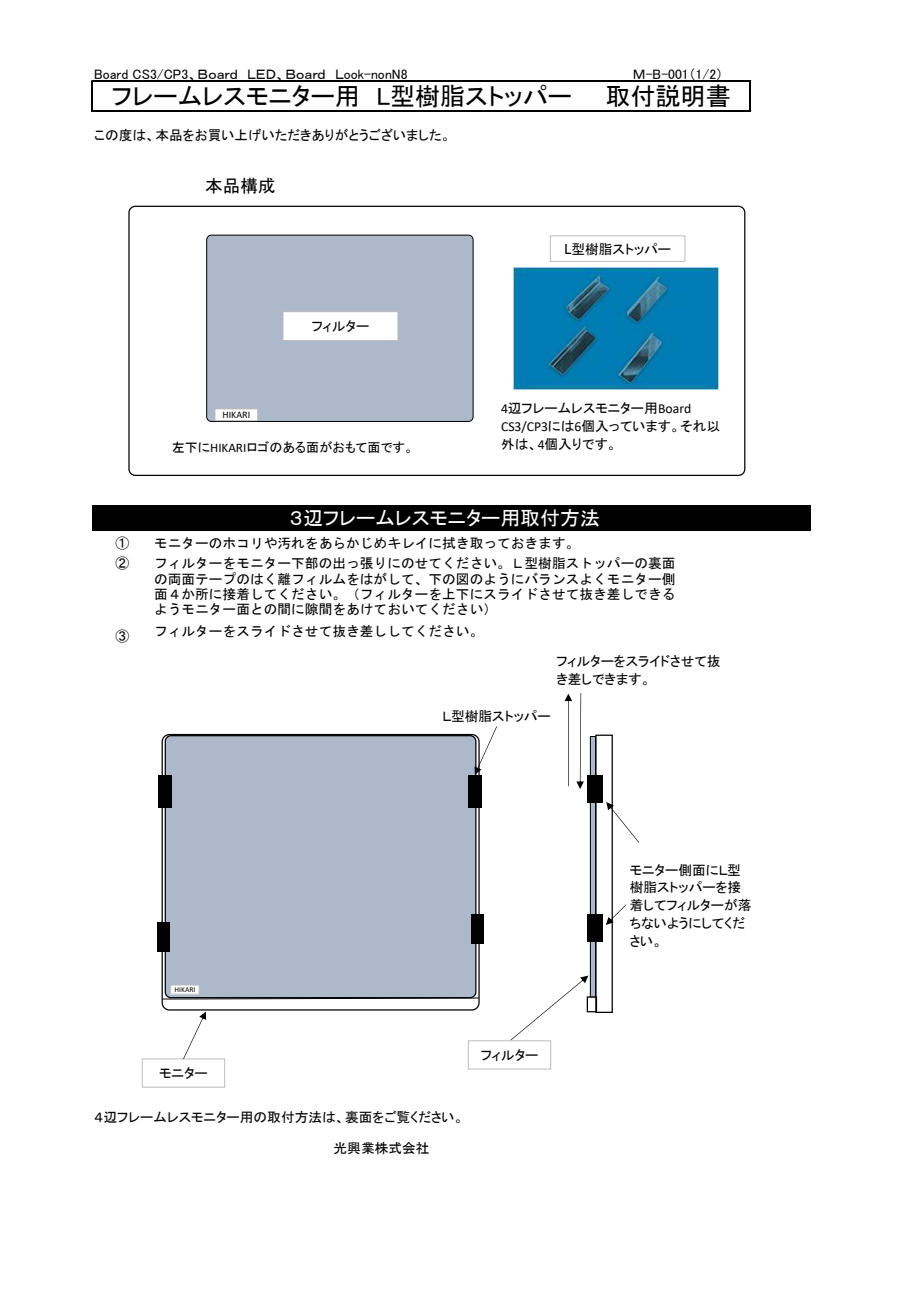
<style>
.page{position:relative;width:922px;height:1301px;background:#fff}
.page>*{position:absolute;margin:0;border:0;box-sizing:border-box;transform-origin:0 0}
.t1{font:25.12px "MS P Gothic";color:#000}
.t2{font:19.88px "MS P Gothic";color:#fff}
.t3{font:17.62px "MS P Gothic";color:#000}
.t4{font:13.75px/17.9px "MS P Gothic";color:#000}
.t5{font:13.75px/15.2px "MS Gothic";color:#000}
.t6{font:13.12px "MS P Gothic";color:#000}
.t7{font:10.12px "Calibri";letter-spacing:-.005em;color:#000}
.t8{font:7.5px "Calibri";color:#000}
.s1{font-family:"Calibri"}
.s2{font-family:"Tahoma"}
</style>
<div class="page">
<div style="left:92px;top:505px;width:718px;height:26px;background:#000"></div>
<hr style="left:91px;top:81px;width:1px;height:31px;background:#000">
<hr style="left:749px;top:82px;width:1px;height:30px;background:#000">
<hr style="left:92px;top:81px;width:658px;height:1px;background:#000">
<hr style="left:92px;top:110px;width:658px;height:1px;background:#000">
<hr style="left:92px;top:111px;width:658px;height:1px;background:#000">
<div style="left:128px;top:206px;width:617px;height:270px;border:1px solid #000;border-radius:6px"></div>
<div style="left:207px;top:235px;width:266px;height:186px;background:#adb9ca;border-radius:5px"></div>
<div style="left:206px;top:235px;width:267px;height:187px;border:1px solid #000;border-radius:5px"></div>
<div style="left:283px;top:312px;width:115px;height:28px;background:#fff"></div>
<div style="left:282px;top:311px;width:116px;height:30px;border:1px solid #bcbcbc"></div>
<div style="left:549px;top:235px;width:136px;height:27px;border:1px solid #bcbcbc"></div>
<div style="left:215px;top:409px;width:42px;height:12px;background:#fff"></div>
<div style="left:214px;top:408px;width:44px;height:13px;border:1px solid #bcbcbc"></div>
<div style="left:586px;top:996px;width:11px;height:16px;border:1px solid #000"></div>
<div style="left:142px;top:1058px;width:83px;height:30px;border:1px solid #bcbcbc"></div>
<svg style="left:183px;top:1011px;width:23px;height:48px"></svg>
<div style="left:165px;top:736px;width:310px;height:262px;background:#adb9ca;border-radius:6px"></div>
<div style="left:161px;top:734px;width:318px;height:277px;border:1px solid #000;border-radius:7px"></div>
<div style="left:471px;top:914px;width:13px;height:30px;background:#000"></div>
<div style="left:158px;top:775px;width:13px;height:33px;background:#000"></div>
<div style="left:468px;top:775px;width:13px;height:33px;background:#000"></div>
<div style="left:157px;top:923px;width:13px;height:29px;background:#000"></div>
<div style="left:467px;top:1040px;width:84px;height:29px;border:1px solid #bcbcbc"></div>
<svg style="left:510px;top:976px;width:78px;height:64px"></svg>
<svg style="left:605px;top:872px;width:20px;height:53px"></svg>
<svg style="left:474px;top:726px;width:23px;height:49px"></svg>
<svg style="left:606px;top:802px;width:33px;height:41px"></svg>
<div style="left:590px;top:736px;width:5px;height:261px;background:#adb9ca"></div>
<div style="left:589px;top:736px;width:7px;height:261px;border:1px solid #000"></div>
<div style="left:595px;top:735px;width:17px;height:278px;border:1px solid #000"></div>
<svg style="left:564px;top:693px;width:19px;height:96px"></svg>
<div style="left:587px;top:914px;width:15px;height:28px;background:#000"></div>
<div style="left:587px;top:775px;width:15px;height:27px;background:#000"></div>
<div style="left:171px;top:985px;width:28px;height:9px;background:#fff"></div>
<div style="left:170px;top:985px;width:29px;height:10px;border:1px solid #bcbcbc"></div>
<svg style="left:162px;top:997px;width:317px;height:3px"></svg>
<img style="left:513px;top:267px;width:205px;height:123px">
<p class="t4" style="left:94px;top:65px;width:315px">Board CS3/CP3、Ｂｏａｒｄ　ＬＥＤ、Ｂｏａｒｄ　Ｌook-nonN8</p>
<p class="t4" style="left:632px;top:65px;width:92px">Ｍ-B-001（1/2）</p>
<h1 class="t1" style="left:112px;top:83px;width:620px">フレームレスモニター用　L型樹脂ストッパー　　取付説明書</h1>
<p class="t4" style="left:94px;top:126px;width:358px">この度は、本品をお買い上げいただきありがとうございました。</p>
<p class="t3" style="left:205px;top:177px;width:72px">本品構成</p>
<p class="t4" style="left:312px;top:317px;width:59px">フィルター</p>
<p class="t7" style="left:222px;top:411px;width:29px">HIKARI</p>
<p class="t6" style="left:172px;top:441px;width:243px">左下に<span class="s1">HIKARI</span>ロゴのある面がおもて面です。</p>
<p class="t4" style="left:564px;top:240px;width:108px"><span class="s2">Ⅼ</span>型樹脂ストッパー</p>
<p class="t4" style="left:501px;top:399px;width:221px"><span class="s1">4</span>辺フレームレスモニター用<span class="s1">Board<br>CS3/CP3</span>には<span class="s1">6</span>個入っています。それ以外は、<span class="s1">4</span>個入りです。</p>
<p class="t4" style="left:115px;top:534px;width:15px;line-height:19.9px">①<br>②</p>
<p class="t4" style="left:115px;top:627px;width:15px">③</p>
<h2 class="t2" style="left:289px;top:508px;width:325px">３辺フレームレスモニター用取付方法　</h2>
<p class="t5" style="left:154px;top:533px;width:523px;line-height:20.4px">モニターのホコリや汚れをあらかじめキレイに拭き取っておきます。<br>フィルターをモニター下部の出っ張りにのせてください。Ｌ型樹脂ストッパーの裏面</p>
<p class="t5" style="left:154px;top:571px;width:523px;text-align:justify">の両面テープのはく離フィルムをはがして、下の図のようにバランスよくモニター側面４か所に接着してください。（フィルターを上下にスライドさせて抜き差しできるようモニター面との間に隙間をあけておいてください）</p>
<p class="t5" style="left:154px;top:624px;width:331px">フィルターをスライドさせて抜き差ししてください。</p>
<p class="t4" style="left:556px;top:652px;width:166px">フィルターをスライドさせて抜き差しできます。</p>
<p class="t4" style="left:442px;top:707px;width:110px">Ｌ型樹脂ストッパー</p>
<p class="t8" style="left:174px;top:987px;width:22px">HIKARI</p>
<p class="t4" style="left:159px;top:1064px;width:50px">モニター</p>
<p class="t4" style="left:480px;top:1046px;width:59px">フィルター</p>
<p class="t4" style="left:629px;top:861px;width:123px">モニター側面にＬ型樹脂ストッパーを接着してフィルターが落ちないようにしてください。</p>
<p class="t4" style="left:94px;top:1108px;width:371px">４辺フレームレスモニター用の取付方法は、裏面をご覧ください。</p>
<p class="t4" style="left:333px;top:1139px;width:97px">光興業株式会社</p>
</div>
